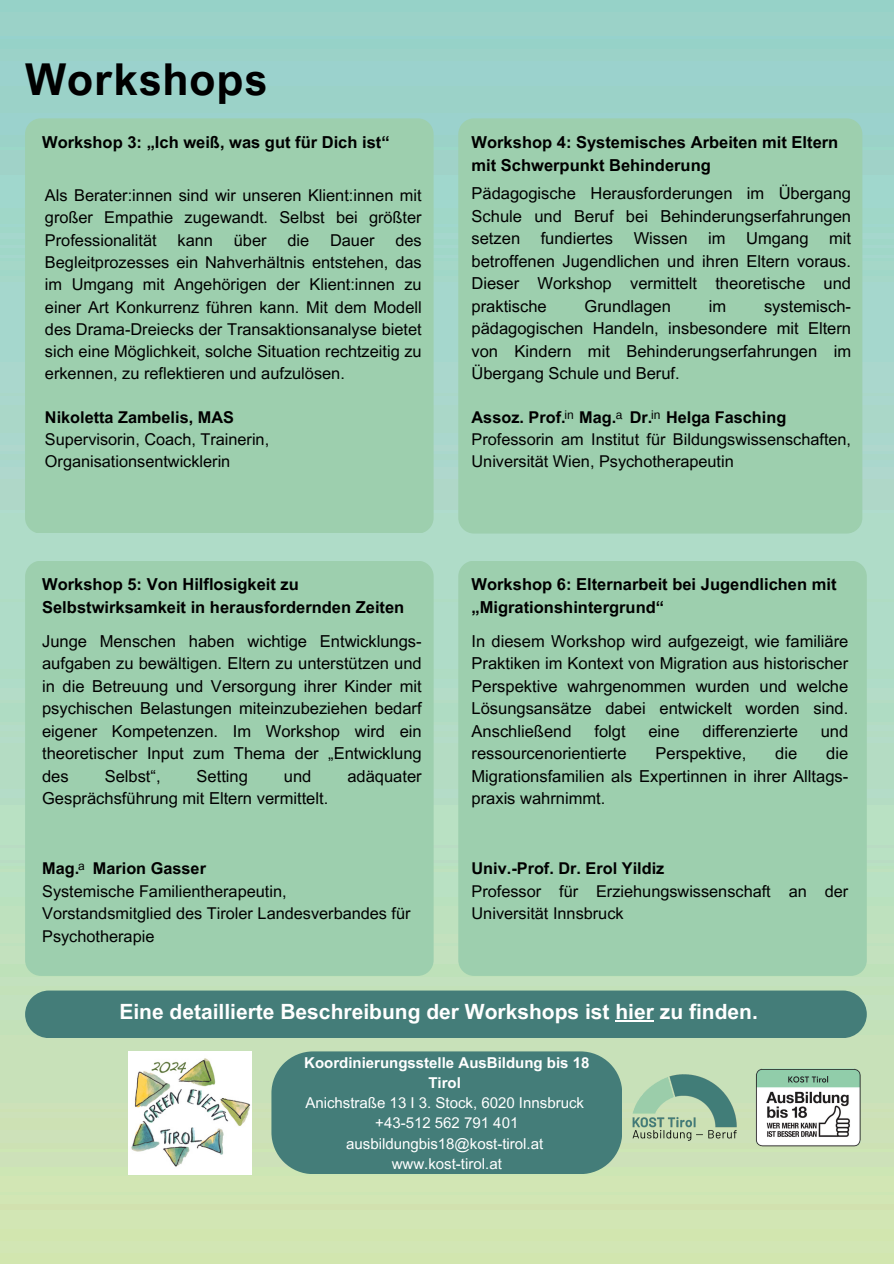
<style>
.page{position:relative;width:894px;height:1264px;background:#fff}
.page>*{position:absolute;margin:0;border:0;box-sizing:border-box;transform-origin:0 0}
.t1{font:700 43.95px "Arial Nova";letter-spacing:.02em;color:#000}
.t2{font:700 21px "Arial MT Pro";color:#fff}
.t3{font:16.5px/22.5px "Arial MT Pro";color:#000;text-align:justify}
.t4{font:700 16.5px/22.5px "Arial MT Pro";color:#000}
.t5{font:16.35px/22.4px "Arial MT Pro";color:#000;text-align:justify}
.t6{font:16.2px/22.2px "Arial MT Pro";color:#000}
.t7{font:15px/20.2px "Arial MT Pro";color:#fff;text-align:center}
.t8{font:12px "Arimo";color:#000}
.t9{font:12px "Arial MT Pro";color:#000}
.s1{font-weight:700}
</style>
<div class="page">
<img style="left:0;top:0;width:893px;height:1263px">
<div style="left:458px;top:118px;width:404px;height:415px;background:#9dcfae;border-radius:16px"></div>
<div style="left:25px;top:118px;width:408px;height:415px;background:#9dcfae;border-radius:16px"></div>
<div style="left:25px;top:560px;width:408px;height:415px;background:#9dcfae;border-radius:16px"></div>
<div style="left:271px;top:1051px;width:351px;height:123px;background:#447d79"></div>
<div style="left:458px;top:560px;width:408px;height:415px;background:#9dcfae;border-radius:16px"></div>
<img style="left:128px;top:1051px;width:123px;height:123px">
<img style="left:626px;top:1065px;width:240px;height:84px">
<div style="left:25px;top:990px;width:841px;height:48px;background:#447d79"></div>
<hr style="left:615px;top:1019px;width:38px;height:2px;background:#fff">
<h4 class="t1" style="left:25px;top:52px;width:243px">Workshops</h4>
<h4 class="t4" style="left:42px;top:133px;width:349px">Workshop 3: „Ich weiß, was gut für Dich ist“</h4>
<h3 class="t5" style="left:45px;top:186px;width:378px">Als Berater:innen sind wir unseren Klient:innen mit großer Empathie zugewandt. Selbst bei größter Professionalität</h3>
<h3 class="t5" style="left:177px;top:231px;width:37px">kann</h3>
<h3 class="t5" style="left:234px;top:231px;width:34px">über</h3>
<h3 class="t5" style="left:287px;top:231px;width:23px">die</h3>
<h3 class="t5" style="left:330px;top:231px;width:46px">Dauer</h3>
<h3 class="t5" style="left:45px;top:231px;width:378px;text-indent:350px">des Begleitprozesses ein Nahverhältnis entstehen, das im Umgang mit Angehörigen der Klient:innen zu einer Art Konkurrenz führen kann. Mit dem Modell des Drama-Dreiecks der Transaktionsanalyse bietet sich eine Möglichkeit, solche Situation rechtzeitig zu erkennen, zu reflektieren und aufzulösen.</h3>
<h4 class="t4" style="left:471px;top:133px;width:368px">Workshop 4: Systemisches Arbeiten mit Eltern mit Schwerpunkt Behinderung</h4>
<p class="t3" style="left:471px;top:184px;width:381px">Pädagogische Herausforderungen im Übergang Schule und Beruf bei Behinderungserfahrungen setzen fundiertes Wissen im Umgang mit betroffenen Jugendlichen und ihren Eltern voraus.<br>Dieser Workshop vermittelt theoretische und praktische</p>
<p class="t3" style="left:584px;top:297px;width:88px">Grundlagen</p>
<p class="t3" style="left:708px;top:297px;width:19px">im</p>
<p class="t3" style="left:471px;top:297px;width:381px;text-indent:292px">systemisch&shy;pädagogischen Handeln, insbesondere mit Eltern von Kindern mit Behinderungserfahrungen im Übergang Schule und Beruf.</p>
<h2 class="t8" style="left:564px;top:408px;width:11px">in</h2>
<p class="t8" style="left:651px;top:408px;width:11px">in</p>
<p class="t6" style="left:45px;top:408px;width:226px"><span class="s1">Nikoletta Zambelis, MAS<br></span>Supervisorin, Coach, Trainerin,<br>Organisationsentwicklerin</p>
<h4 class="t6" style="left:471px;top:408px;width:381px"><span class="s1">Assoz. Prof. Mag. Dr. Helga Fasching<br></span>Professorin am Institut für Bildungswissenschaften,<br>Universität Wien, Psychotherapeutin</h4>
<p class="t8" style="left:615px;top:408px;width:8px">a</p>
<p class="t4" style="left:42px;top:575px;width:363px">Workshop 5: Von Hilflosigkeit zu<br>Selbstwirksamkeit in herausfordernden Zeiten</p>
<p class="t3" style="left:42px;top:631px;width:381px">Junge Menschen haben wichtige Entwicklungs&shy;aufgaben zu bewältigen. Eltern zu unterstützen und in die Betreuung und Versorgung ihrer Kinder mit psychischen Belastungen miteinzubeziehen bedarf eigener Kompetenzen. Im Workshop wird ein theoretischer Input zum Thema der „Entwicklung des</p>
<p class="t3" style="left:105px;top:766px;width:57px">Selbst“,</p>
<p class="t3" style="left:196px;top:766px;width:53px">Setting</p>
<p class="t3" style="left:284px;top:766px;width:29px">und</p>
<p class="t3" style="left:347px;top:766px;width:76px">adäquater</p>
<p class="t3" style="left:42px;top:789px;width:287px">Gesprächsführung mit Eltern vermittelt.</p>
<h3 class="t4" style="left:471px;top:575px;width:366px">Workshop 6: Elternarbeit bei Jugendlichen mit „Migrationshintergrund“</h3>
<h4 class="t3" style="left:471px;top:631px;width:378px">In diesem Workshop wird aufgezeigt, wie familiäre Praktiken im Kontext von Migration aus historischer Perspektive wahrgenommen wurden und welche Lösungsansätze dabei entwickelt worden sind.<br>Anschließend</h4>
<h4 class="t3" style="left:594px;top:721px;width:33px">folgt</h4>
<h4 class="t3" style="left:648px;top:721px;width:33px">eine</h4>
<h4 class="t3" style="left:702px;top:721px;width:97px">differenzierte</h4>
<h4 class="t3" style="left:820px;top:721px;width:29px">und</h4>
<h4 class="t3" style="left:471px;top:744px;width:156px">ressourcenorientierte</h4>
<h4 class="t3" style="left:655px;top:744px;width:92px">Perspektive,</h4>
<h4 class="t3" style="left:775px;top:744px;width:23px">die</h4>
<h4 class="t3" style="left:471px;top:744px;width:378px;text-indent:354px">die Migrationsfamilien als Expertinnen in ihrer Alltags&shy;praxis wahrnimmt.</h4>
<h3 class="t5" style="left:42px;top:859px;width:370px;text-align:left"><span class="s1">Mag. Marion Gasser<br></span>Systemische Familientherapeutin,<br>Vorstandsmitglied des Tiroler Landesverbandes für<br>Psychotherapie</h3>
<h4 class="t5" style="left:471px;top:859px;width:378px;text-align:left"><span class="s1">Univ.-Prof. Dr. Erol Yildiz<br></span>Professor für Erziehungswissenschaft an der<br>Universität Innsbruck</h4>
<h4 class="t9" style="left:78px;top:861px;width:8px">a</h4>
<h4 class="t2" style="left:119px;top:1003px;width:639px">Eine detaillierte Beschreibung der Workshops ist hier zu finden.</h4>
<h4 class="t7" style="left:304px;top:1054px;width:286px"><span class="s1">Koordinierungsstelle AusBildung bis 18<br>Tirol<br></span>Anichstraße 13 I 3. Stock, 6020 Innsbruck +43-512 562 791 401 ausbildungbis18@kost-tirol.at www.kost-tirol.at</h4>
</div>
